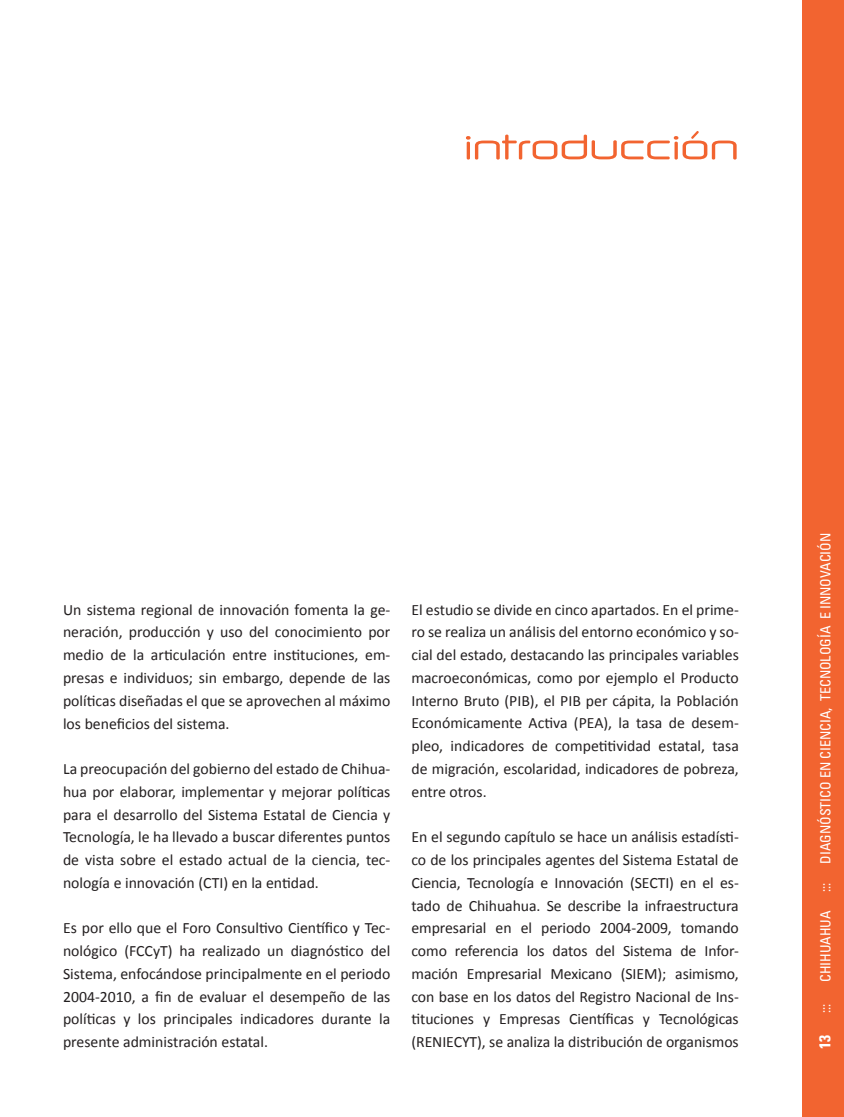
<style>
.page{position:relative;width:844px;height:1117px;background:#fff}
.page>*{position:absolute;margin:0;border:0;box-sizing:border-box;transform-origin:0 0}
.t1{font:15.75px/22.8px "Calibri";color:#231f20;text-align:justify}
.t2{font:700 condensed 15.75px "Univers LT";color:#fff}
.t3{font:condensed 14px "Univers LT";color:#fff}
</style>
<div class="page">
<div style="left:801px;top:0;width:42px;height:1116px;background:#f26430"></div>
<svg style="left:466px;top:131px;width:270px;height:28px"></svg>
<p class="t1" style="left:63px;top:597px;width:329px">Un sistema regional de innovación fomenta la ge&shy;neración, producción y uso del conocimiento por medio de la articulación entre instituciones, em&shy;presas e individuos; sin embargo, depende de las políticas diseñadas el que se aprovechen al máximo los beneficios del sistema.</p>
<p class="t1" style="left:63px;top:756px;width:329px">La preocupación del gobierno del estado de Chihua&shy;hua por elaborar, implementar y mejorar políticas para el desarrollo del Sistema Estatal de Ciencia y Tecnología, le ha llevado a buscar diferentes puntos de vista sobre el estado actual de la ciencia, tec&shy;nología e innovación (CTI) en la entidad.</p>
<p class="t1" style="left:63px;top:915px;width:329px">Es por ello que el Foro Consultivo Científico y Tec&shy;nológico (FCCyT) ha realizado un diagnóstico del Sistema, enfocándose principalmente en el periodo 2004-2010, a fin de evaluar el desempeño de las políticas y los principales indicadores durante la presente administración estatal.</p>
<p class="t1" style="left:411px;top:597px;width:329px">El estudio se divide en cinco apartados. En el prime&shy;ro se realiza un análisis del entorno económico y so&shy;cial del estado, destacando las principales variables macroeconómicas, como por ejemplo el Producto Interno Bruto (PIB), el PIB per cápita, la Población Económicamente Activa (PEA), la tasa de desem&shy;pleo, indicadores de competitividad estatal, tasa de migración, escolaridad, indicadores de pobreza, entre otros.</p>
<p class="t1" style="left:411px;top:824px;width:329px">En el segundo capítulo se hace un análisis estadísti&shy;co de los principales agentes del Sistema Estatal de Ciencia, Tecnología e Innovación (SECTI) en el es&shy;tado de Chihuahua. Se describe la infraestructura empresarial en el periodo 2004-2009, tomando como referencia los datos del Sistema de Infor&shy;mación Empresarial Mexicano (SIEM); asimismo, con base en los datos del Registro Nacional de Ins&shy;tituciones y Empresas Científicas y Tecnológicas (RENIECYT), se analiza la distribución de organismos</p>
<p class="t3" style="left:816px;top:863px;width:332px;rotate:-90deg">DIAGNÓSTICO EN CIENCIA, TECNOLOGÍA E INNOVACIÓN</p>
<p class="t3" style="left:816px;top:891px;width:11px;rotate:-90deg">:::</p>
<p class="t3" style="left:816px;top:981px;width:73px;rotate:-90deg">CHIHUAHUA</p>
<p class="t3" style="left:816px;top:1013px;width:11px;rotate:-90deg">:::</p>
<p class="t2" style="left:814px;top:1048px;width:15px;rotate:-90deg">13</p>
</div>
